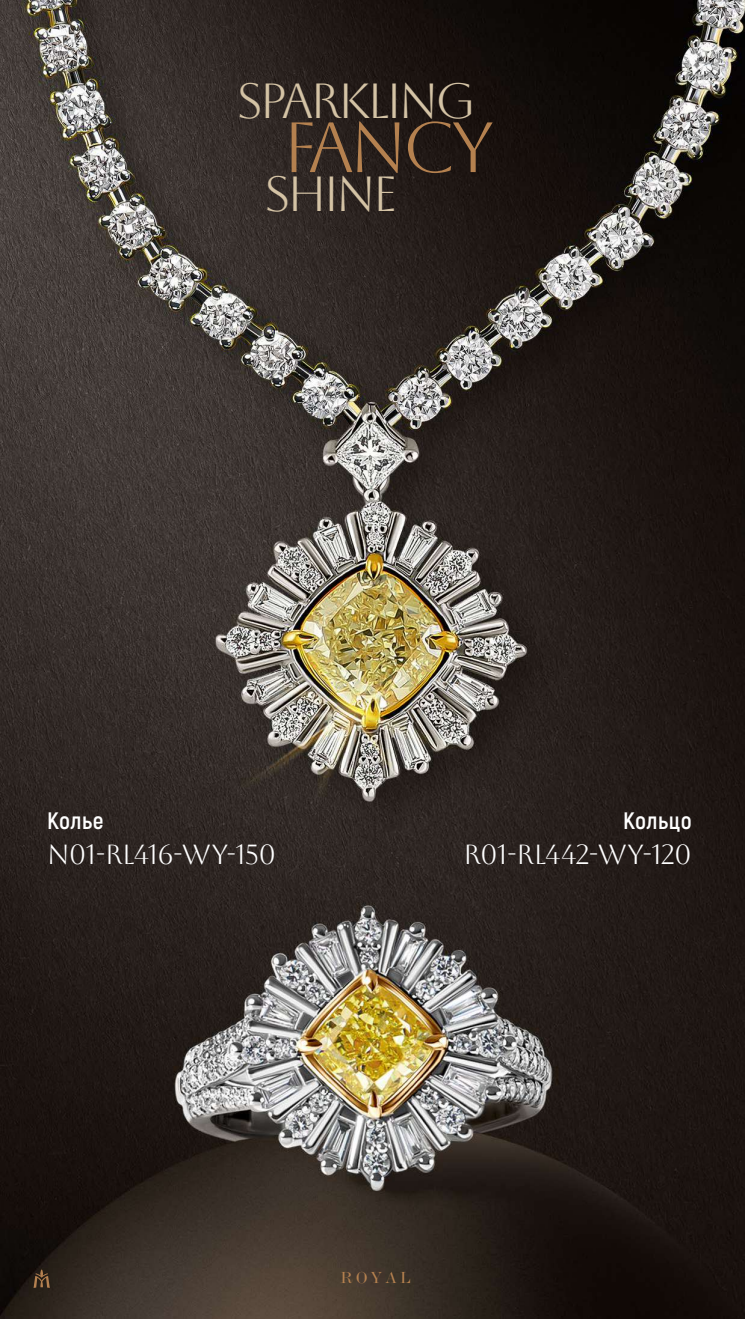
<style>
.page{position:relative;width:745px;height:1319px;background:#fff}
.page>*{position:absolute;margin:0;border:0;box-sizing:border-box;transform-origin:0 0}
.t1{font:70.88px "Aboreto";letter-spacing:-.075em;color:#b5814f}
.t2{font:49px "Aboreto";letter-spacing:-.075em;color:#d4c3a5}
.t3{font:27.5px "Aboreto";letter-spacing:-.035em;color:#fff}
.t4{font:700 23.75px "Akrobat";letter-spacing:.025em;color:#fff}
.t5{font:16.25px "Baron MT Modern Cyr";color:#b5814f}
</style>
<div class="page">
<img style="left:1px;top:0;width:743px;height:1318px">
<svg style="left:34px;top:1268px;width:16px;height:19px"></svg>
<h2 class="t2" style="left:236px;top:73px;width:241px">SPARKLING</h2>
<h1 class="t1" style="left:282px;top:106px;width:213px">FANCY</h1>
<h2 class="t2" style="left:264px;top:165px;width:125px">SHINE</h2>
<p class="t4" style="left:47px;top:805px;width:58px">Колье</p>
<p class="t3" style="left:47px;top:838px;width:230px">N 01-RL416-WY-150</p>
<p class="t4" style="left:622px;top:805px;width:70px">Кольцо</p>
<p class="t3" style="left:463px;top:838px;width:229px">R01-RL442-WY-120</p>
<p class="t5" style="left:340px;top:1268px;width:71px">R O Y A L</p>
</div>
